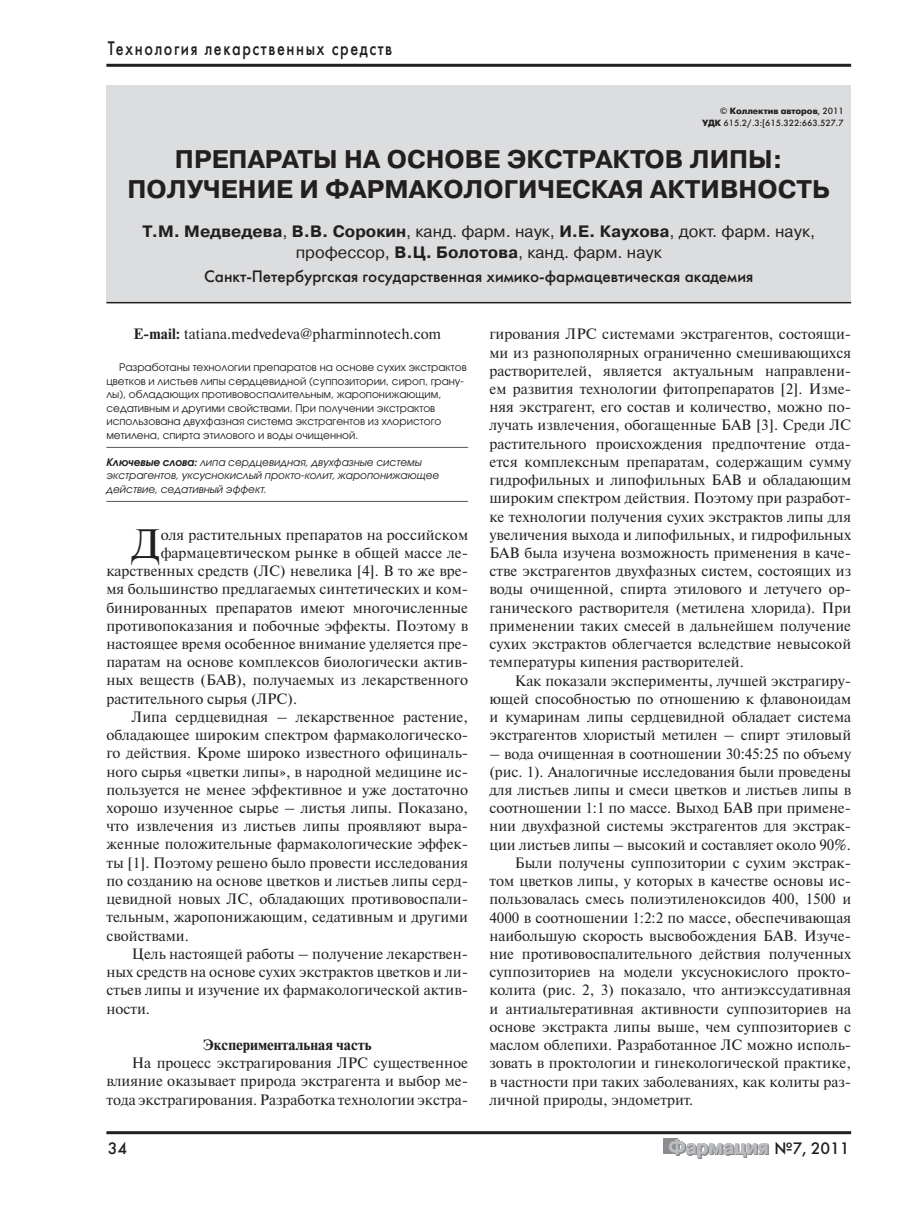
<style>
.page{position:relative;width:915px;height:1212px;background:#fff}
.page>*{position:absolute;margin:0;border:0;box-sizing:border-box;transform-origin:0 0}
.t1{font:41.1px "Newton C";color:#231f20}
.t2{font:700 25.5px/30px "Pragmatica C";color:#231f20;text-align:center}
.t3{font:700 20.25px "Pragmatica C";color:#8a8c8f;scale:.9 1}
.t4{font:19.5px "Futura Futuris C";letter-spacing:.1em;color:#231f20;scale:.8 1}
.t5{font:16.5px/21px "Pragmatica C";color:#231f20;text-align:center}
.t6{font:16.5px "Futura Futuris C";color:#231f20}
.t7{font:15px/18.3px "Newton C";color:#231f20;text-align:justify}
.t8{font:700 15px "Newton C";color:#231f20}
.t9{font:10.5px/13.5px "Avant Garde Gothic C";color:#231f20}
.t10{font:italic 10.5px/13.5px "Avant Garde Gothic C";color:#231f20}
.t11{font:9px/12px "Futura Futuris C";color:#231f20;text-align:right}
.s1{font-weight:700}
</style>
<div class="page">
<hr style="left:106px;top:64px;width:744px;height:3px;background:#231f20">
<hr style="left:106px;top:1131px;width:744px;height:3px;background:#231f20">
<div style="left:663px;top:1138px;width:14px;height:16px;background:#8a8c8f"></div>
<hr style="left:106px;top:447px;width:362px;height:1px;background:#57585a">
<hr style="left:106px;top:501px;width:362px;height:1px;background:#57585a">
<div style="left:106px;top:85px;width:744px;height:217px;background:#dcdddf"></div>
<hr style="left:106px;top:302px;width:744px;height:1px;background:#231f20">
<h3 class="t4" style="left:108px;top:40px;width:357px">Технология лекарственных средств</h3>
<p class="t11" style="left:701px;top:105px;width:143px">© <span class="s1">Коллектив авторов</span>, 2011<br><span class="s1">УДК</span> 615.2/.3:[615.322:663.527.7</p>
<h2 class="t2" style="left:127px;top:146px;width:703px">ПРЕПАРАТЫ НА ОСНОВЕ ЭКСТРАКТОВ ЛИПЫ:<br>ПОЛУЧЕНИЕ И ФАРМАКОЛОГИЧЕСКАЯ АКТИВНОСТЬ</h2>
<p class="t5" style="left:142px;top:222px;width:674px"><span class="s1">Т.М. Медведева</span>, <span class="s1">В.В. Сорокин</span>, канд. фарм. наук, <span class="s1">И.Е. Каухова</span>, докт. фарм. наук, профессор, <span class="s1">В.Ц. Болотова</span>, канд. фарм. наук</p>
<p class="t6" style="left:204px;top:270px;width:550px">Санкт-Петербургская государственная химико-фармацевтическая академия</p>
<p class="t7" style="left:133px;top:326px;width:309px"><span class="s1">E-mail:</span> tatiana.medvedeva@pharminnotech.com</p>
<p class="t9" style="left:106px;top:361px;width:362px;text-indent:13px">Разработаны технологии препаратов на основе сухих экстрактов цветков и листьев липы сердцевидной (суппозитории, сироп, грану&shy;лы), обладающих противовоспалительным, жаропонижающим, седативным и другими свойствами. При получении экстрактов использована двухфазная система экстрагентов из хлористого метилена, спирта этилового и воды очищенной.</p>
<p class="t10" style="left:106px;top:456px;width:334px"><span class="s1">Ключевые слова:</span> липа сердцевидная, двухфазные системы экстрагентов, уксуснокислый прокто-колит, жаропонижающее действие, седативный эффект.</p>
<h1 class="t1" style="left:132px;top:529px;width:30px">Д</h1>
<p class="t7" style="left:161px;top:526px;width:309px">оля растительных препаратов на российском</p>
<p class="t7" style="left:161px;top:545px;width:309px">фармацевтическом рынке в общей массе ле-</p>
<p class="t7" style="left:106px;top:563px;width:363px">карственных средств (ЛС) невелика [4]. В то же вре-</p>
<p class="t7" style="left:106px;top:581px;width:363px">мя большинство предлагаемых синтетических и ком-</p>
<p class="t7" style="left:106px;top:599px;width:363px">бинированных препаратов имеют многочисленные</p>
<p class="t7" style="left:106px;top:618px;width:363px">противопоказания и побочные эффекты. Поэтому в</p>
<p class="t7" style="left:106px;top:636px;width:363px">настоящее время особенное внимание уделяется пре-</p>
<p class="t7" style="left:106px;top:654px;width:363px">паратам на основе комплексов биологически актив-</p>
<p class="t7" style="left:106px;top:672px;width:363px">ных веществ (БАВ), получаемых из лекарственного</p>
<p class="t7" style="left:106px;top:690px;width:192px">растительного сырья (ЛРС).</p>
<p class="t7" style="left:132px;top:709px;width:337px">Липа сердцевидная – лекарственное растение,</p>
<p class="t7" style="left:106px;top:727px;width:363px">обладающее широким спектром фармакологическо-</p>
<p class="t7" style="left:106px;top:745px;width:363px">го действия. Кроме широко известного официналь-</p>
<p class="t7" style="left:106px;top:763px;width:363px">ного сырья «цветки липы», в народной медицине ис-</p>
<p class="t7" style="left:106px;top:782px;width:363px">пользуется не менее эффективное и уже достаточно</p>
<p class="t7" style="left:106px;top:800px;width:363px">хорошо изученное сырье – листья липы. Показано,</p>
<p class="t7" style="left:106px;top:818px;width:363px">что извлечения из листьев липы проявляют выра-</p>
<p class="t7" style="left:106px;top:836px;width:363px">женные положительные фармакологические эффек-</p>
<p class="t7" style="left:106px;top:855px;width:363px">ты [1]. Поэтому решено было провести исследования</p>
<p class="t7" style="left:106px;top:873px;width:363px">по созданию на основе цветков и листьев липы серд-</p>
<p class="t7" style="left:106px;top:891px;width:363px">цевидной новых ЛС, обладающих противовоспали-</p>
<p class="t7" style="left:106px;top:909px;width:363px">тельным, жаропонижающим, седативным и другими</p>
<p class="t7" style="left:106px;top:927px;width:84px">свойствами.</p>
<p class="t7" style="left:132px;top:946px;width:337px">Цель настоящей работы – получение лекарствен-</p>
<p class="t7" style="left:106px;top:964px;width:363px">ных средств на основе сухих экстрактов цветков и ли-</p>
<p class="t7" style="left:106px;top:982px;width:363px">стьев липы и изучение их фармакологической актив-</p>
<p class="t7" style="left:106px;top:1000px;width:45px">ности.</p>
<p class="t8" style="left:203px;top:1039px;width:170px">Экспериментальная часть</p>
<p class="t7" style="left:106px;top:1055px;width:363px;text-indent:26px">На процесс экстрагирования ЛРС существенное влияние оказывает природа экстрагента и выбор ме&shy;тода экстрагирования. Разработка технологии экстра-</p>
<p class="t7" style="left:489px;top:326px;width:363px">гирования ЛРС системами экстрагентов, состоящи&shy;ми из разнополярных ограниченно смешивающихся растворителей, является актуальным направлени&shy;ем развития технологии фитопрепаратов [2]. Изме&shy;няя экстрагент, его состав и количество, можно по&shy;лучать извлечения, обогащенные БАВ [3]. Среди ЛС растительного происхождения предпочтение отда&shy;ется комплексным препаратам, содержащим сумму гидрофильных и липофильных БАВ и обладающим широким спектром действия. Поэтому при разработ&shy;ке технологии получения сухих экстрактов липы для увеличения выхода и липофильных, и гидрофильных БАВ была изучена возможность применения в каче&shy;стве экстрагентов двухфазных систем, состоящих из воды очищенной, спирта этилового и летучего ор&shy;ганического растворителя (метилена хлорида). При применении таких смесей в дальнейшем получение сухих экстрактов облегчается вследствие невысокой температуры кипения растворителей.</p>
<p class="t7" style="left:489px;top:672px;width:363px;text-indent:26px">Как показали эксперименты, лучшей экстрагиру&shy;ющей способностью по отношению к флавоноидам и кумаринам липы сердцевидной обладает система экстрагентов хлористый метилен – спирт этиловый</p>
<p class="t7" style="left:489px;top:745px;width:363px">– вода очищенная в соотношении 30:45:25 по объему</p>
<p class="t7" style="left:489px;top:764px;width:363px">(рис. 1). Аналогичные исследования были проведены</p>
<p class="t7" style="left:489px;top:782px;width:363px">для листьев липы и смеси цветков и листьев липы в</p>
<p class="t7" style="left:489px;top:800px;width:363px">соотношении 1:1 по массе. Выход БАВ при примене-</p>
<p class="t7" style="left:489px;top:818px;width:363px">нии двухфазной системы экстрагентов для экстрак-</p>
<p class="t7" style="left:489px;top:836px;width:363px">ции листьев липы – высокий и составляет около 90%.</p>
<p class="t7" style="left:514px;top:855px;width:337px">Были получены суппозитории с сухим экстрак-</p>
<p class="t7" style="left:489px;top:873px;width:363px">том цветков липы, у которых в качестве основы ис-</p>
<p class="t7" style="left:489px;top:891px;width:363px">пользовалась смесь полиэтиленоксидов 400, 1500 и</p>
<p class="t7" style="left:489px;top:909px;width:363px">4000 в соотношении 1:2:2 по массе, обеспечивающая</p>
<p class="t7" style="left:489px;top:928px;width:363px">наибольшую скорость высвобождения БАВ. Изуче-</p>
<p class="t7" style="left:489px;top:946px;width:363px">ние противовоспалительного действия полученных</p>
<p class="t7" style="left:489px;top:964px;width:363px">суппозиториев на модели уксуснокислого прокто-</p>
<p class="t7" style="left:489px;top:982px;width:363px">колита (рис. 2, 3) показало, что антиэкссудативная</p>
<p class="t7" style="left:489px;top:1000px;width:363px">и антиальтеративная активности суппозиториев на</p>
<p class="t7" style="left:489px;top:1019px;width:363px">основе экстракта липы выше, чем суппозиториев с</p>
<p class="t7" style="left:489px;top:1037px;width:363px">маслом облепихи. Разработанное ЛС можно исполь-</p>
<p class="t7" style="left:489px;top:1055px;width:363px">зовать в проктологии и гинекологической практике,</p>
<p class="t7" style="left:489px;top:1073px;width:363px">в частности при таких заболеваниях, как колиты раз-</p>
<p class="t7" style="left:489px;top:1092px;width:205px">личной природы, эндометрит.</p>
<h3 class="t3" style="left:669px;top:1140px;width:113px">Фармация</h3>
<p class="t6" style="left:108px;top:1142px;width:21px">34</p>
<p class="t6" style="left:774px;top:1142px;width:77px">№7, 2011</p>
</div>
